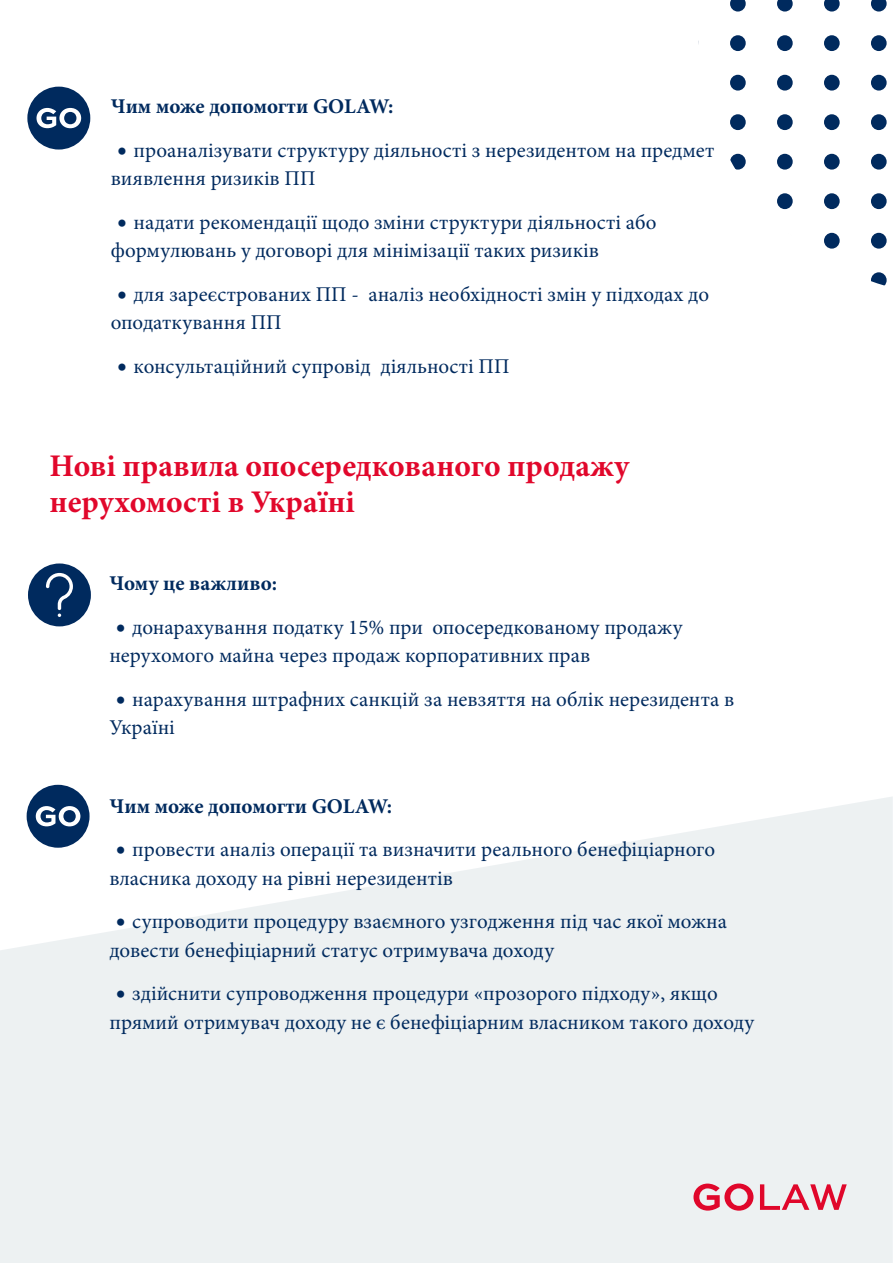
<style>
.page{position:relative;width:893px;height:1263px;background:#fff}
.page>*{position:absolute;margin:0;border:0;box-sizing:border-box;transform-origin:0 0}
.t1{font:700 31.5px/36px "Minion Pro";color:#e1072b}
.t2{font:21px/28.5px "Minion Pro";color:#002a5e}
.t3{font:700 21px "Minion Pro";color:#002a5e}
.s1{font-size:27px}
</style>
<div class="page">
<svg style="left:0;top:796px;width:893px;height:467px;fill:#edf1f2"></svg>
<svg style="left:730px;top:0;width:16px;height:12px"></svg>
<svg style="left:777px;top:0;width:16px;height:12px"></svg>
<svg style="left:824px;top:0;width:16px;height:12px"></svg>
<svg style="left:871px;top:0;width:16px;height:12px"></svg>
<div style="left:730px;top:35px;width:16px;height:16px;background:#002a5e;border-radius:50%"></div>
<div style="left:777px;top:35px;width:16px;height:16px;background:#002a5e;border-radius:50%"></div>
<div style="left:824px;top:35px;width:16px;height:16px;background:#002a5e;border-radius:50%"></div>
<div style="left:871px;top:35px;width:16px;height:16px;background:#002a5e;border-radius:50%"></div>
<div style="left:730px;top:75px;width:16px;height:16px;background:#002a5e;border-radius:50%"></div>
<div style="left:777px;top:75px;width:16px;height:16px;background:#002a5e;border-radius:50%"></div>
<div style="left:824px;top:75px;width:16px;height:16px;background:#002a5e;border-radius:50%"></div>
<div style="left:871px;top:75px;width:16px;height:16px;background:#002a5e;border-radius:50%"></div>
<div style="left:730px;top:114px;width:16px;height:16px;background:#002a5e;border-radius:50%"></div>
<div style="left:777px;top:114px;width:16px;height:16px;background:#002a5e;border-radius:50%"></div>
<div style="left:824px;top:114px;width:16px;height:16px;background:#002a5e;border-radius:50%"></div>
<div style="left:871px;top:114px;width:16px;height:16px;background:#002a5e;border-radius:50%"></div>
<svg style="left:730px;top:154px;width:16px;height:16px"></svg>
<div style="left:777px;top:154px;width:16px;height:16px;background:#002a5e;border-radius:50%"></div>
<div style="left:824px;top:154px;width:16px;height:16px;background:#002a5e;border-radius:50%"></div>
<div style="left:871px;top:154px;width:16px;height:16px;background:#002a5e;border-radius:50%"></div>
<div style="left:777px;top:193px;width:16px;height:16px;background:#002a5e;border-radius:50%"></div>
<div style="left:824px;top:193px;width:16px;height:16px;background:#002a5e;border-radius:50%"></div>
<div style="left:871px;top:193px;width:16px;height:16px;background:#002a5e;border-radius:50%"></div>
<div style="left:824px;top:233px;width:16px;height:16px;background:#002a5e;border-radius:50%"></div>
<div style="left:871px;top:233px;width:16px;height:16px;background:#002a5e;border-radius:50%"></div>
<svg style="left:871px;top:272px;width:16px;height:16px"></svg>
<div style="left:27px;top:87px;width:63px;height:63px;background:#002a5e;border-radius:50%"></div>
<svg style="left:37px;top:108px;width:44px;height:20px"></svg>
<div style="left:28px;top:563px;width:63px;height:63px;background:#002a5e;border-radius:50%"></div>
<svg style="left:46px;top:573px;width:27px;height:44px"></svg>
<div style="left:27px;top:785px;width:63px;height:63px;background:#002a5e;border-radius:50%"></div>
<svg style="left:36px;top:806px;width:44px;height:20px"></svg>
<svg style="left:760px;top:1184px;width:87px;height:26px;background:#e89ca9"></svg>
<svg style="left:693px;top:1183px;width:60px;height:28px;background:#e78797"></svg>
<p class="t3" style="left:111px;top:92px;width:284px">Чим може допомогти GOLAW:</p>
<p class="t2" style="left:111px;top:136px;width:605px"><span class="s1">•</span> проаналізувати структуру діяльності з нерезидентом на предмет виявлення ризиків ПП</p>
<p class="t2" style="left:111px;top:208px;width:547px"><span class="s1">•</span> надати рекомендації щодо зміни структури діяльності або формулювань у договорі для мінімізації таких ризиків</p>
<p class="t2" style="left:111px;top:280px;width:600px"><span class="s1">•</span> для зареєстрованих ПП - аналіз необхідності змін у підходах до оподаткування ПП</p>
<p class="t2" style="left:117px;top:352px;width:394px"><span class="s1">•</span> консультаційний супровід діяльності ПП</p>
<h1 class="t1" style="left:50px;top:448px;width:581px">Нові правила опосередкованого продажу нерухомості в Україні</h1>
<p class="t3" style="left:109px;top:569px;width:169px">Чому це важливо:</p>
<p class="t2" style="left:109px;top:613px;width:574px"><span class="s1">•</span> донарахування податку 15% при опосередкованому продажу нерухомого майна через продаж корпоративних прав</p>
<p class="t2" style="left:109px;top:685px;width:626px"><span class="s1">•</span> нарахування штрафних санкцій за невзяття на облік нерезидента в<br>Україні</p>
<p class="t3" style="left:109px;top:791px;width:284px">Чим може допомогти GOLAW:</p>
<p class="t2" style="left:109px;top:836px;width:607px"><span class="s1">•</span> провести аналіз операції та визначити реального бенефіціарного власника доходу на рівні нерезидентів</p>
<p class="t2" style="left:109px;top:908px;width:619px"><span class="s1">•</span> супроводити процедуру взаємного узгодження під час якої можна довести бенефіціарний статус отримувача доходу</p>
<p class="t2" style="left:109px;top:980px;width:646px"><span class="s1">•</span> здійснити супроводження процедури «прозорого підходу», якщо прямий отримувач доходу не є бенефіціарним власником такого доходу</p>
</div>
